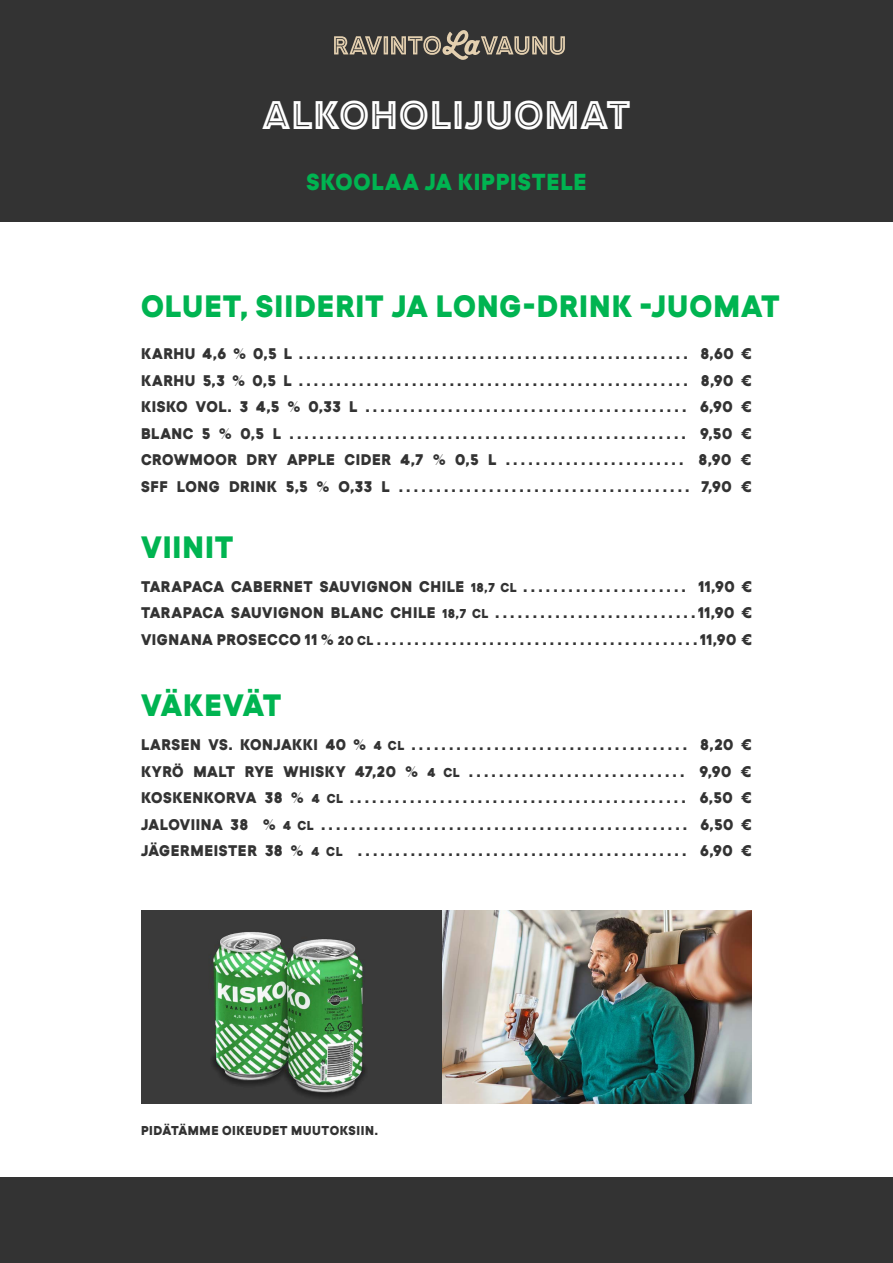
<style>
.page{position:relative;width:893px;height:1263px;background:#fff}
.page>*{position:absolute;margin:0;border:0;box-sizing:border-box;transform-origin:0 0}
.t1{font:46.5px "Devinyl Inline";letter-spacing:.025em;color:#fff}
.t2{font:36px "Devinyl";letter-spacing:.03em;color:#00b451}
.t3{font:36px "Devinyl";color:#00b451}
.t4{font:27px "Devinyl";letter-spacing:.03em;color:#00b451}
.t5{font:18px/26.5px "Devinyl";letter-spacing:.03em;color:#333;text-align:justify}
.t6{font:15px "Devinyl";letter-spacing:.04em;color:#333}
.s1{font-size:15px}
</style>
<div class="page">
<div style="left:0;top:1178px;width:893px;height:85px;background:#333"></div>
<div style="left:0;top:0;width:893px;height:221px;background:#333"></div>
<svg style="left:334px;top:30px;width:231px;height:30px"></svg>
<div style="left:141px;top:910px;width:302px;height:193px;background:#3a3a3a"></div>
<img style="left:212px;top:910px;width:540px;height:193px">
<h1 class="t1" style="left:263px;top:91px;width:369px">ALKOHOLIJUOMAT</h1>
<h3 class="t4" style="left:306px;top:168px;width:282px">SKOOLAA JA KIPPISTELE</h3>
<h2 class="t2" style="left:141px;top:287px;width:640px">OLUET, SIIDERIT JA LONG-DRINK -JUOMAT</h2>
<p class="t5" style="left:141px;top:340px;width:612px">KARHU 4,6 % 0,5 L .................................................... 8,60 € KARHU 5,3 % 0,5 L .................................................... 8,90 € KISKO VOL. 3 4,5 % 0,33 L ........................................... 6,90 € BLANC 5 % 0,5 L ..................................................... 9,50 € CROWMOOR DRY APPLE CIDER 4,7 % 0,5 L ........................ 8,90 € SFF LONG DRINK 5,5 % O,33 L ....................................... 7,90 €</p>
<h2 class="t2" style="left:141px;top:528px;width:94px">VIINIT</h2>
<p class="t5" style="left:141px;top:573px;width:613px">TARAPACA CABERNET SAUVIGNON CHILE <span class="s1">18,7 CL</span> . . . . . . . . . . . . . . . . . . . . . . 11,90 € TARAPACA SAUVIGNON BLANC CHILE <span class="s1">18,7 CL</span> . . . . . . . . . . . . . . . . . . . . . . . . . . . 11,90 € VIGNANA PROSECCO 11 % <span class="s1">20 CL</span> ...........................................11,90 €</p>
<h2 class="t3" style="left:141px;top:686px;width:142px">VÄKEVÄT</h2>
<p class="t5" style="left:141px;top:731px;width:612px">LARSEN VS. KONJAKKI 40 % <span class="s1">4 CL</span> ..................................... 8,20 € KYRÖ MALT RYE WHISKY 47,20 % <span class="s1">4 CL</span> ............................. 9,90 € KOSKENKORVA 38 % <span class="s1">4 CL</span> ............................................. 6,50 € JALOVIINA 38 % <span class="s1">4 CL</span> ................................................. 6,50 € JÄGERMEISTER 38 % <span class="s1">4 CL</span> ............................................ 6,90 €</p>
<p class="t6" style="left:141px;top:1123px;width:238px">PIDÄTÄMME OIKEUDET MUUTOKSIIN.</p>
</div>
